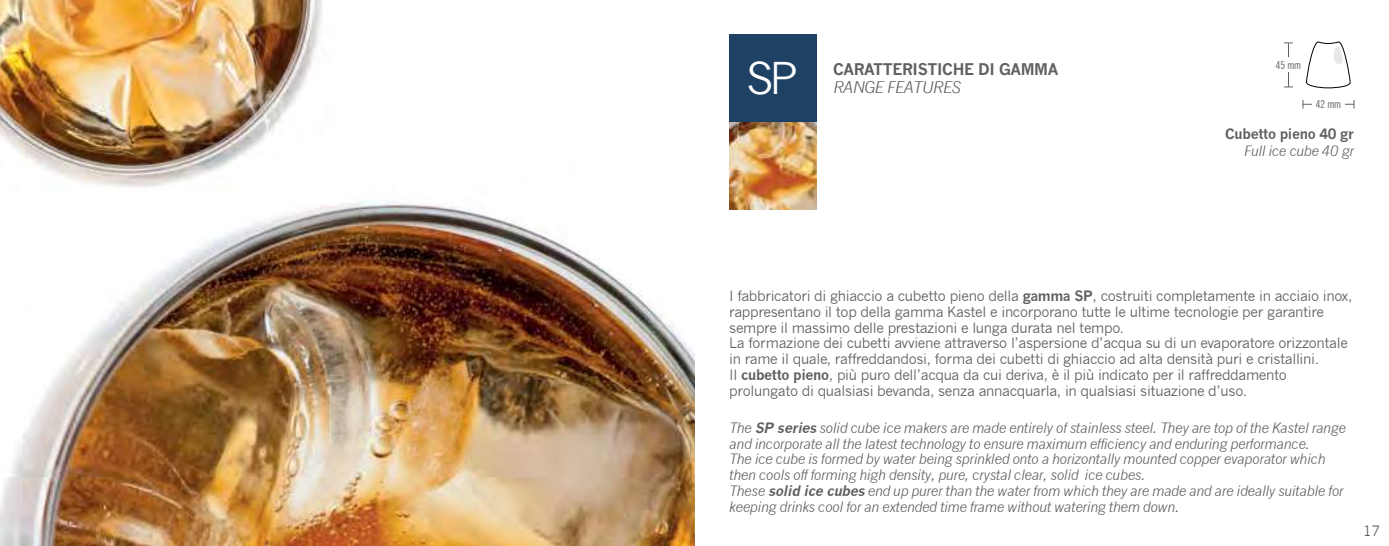
<style>
.page{position:relative;width:1389px;height:546px;background:#fff}
.page>*{position:absolute;margin:0;border:0;box-sizing:border-box;transform-origin:0 0}
.t1{font:42.88px "News Gothic";color:#fff}
.t2{font:700 15.75px "News Gothic";letter-spacing:-.025em;color:#5f6062}
.t3{font:italic 15.75px "News Gothic";letter-spacing:-.025em;color:#5f6062}
.t4{font:14px/15.8px "News Gothic";letter-spacing:-.025em;color:#5f6062}
.t5{font:italic 14px/15.8px "News Gothic";letter-spacing:-.025em;color:#5f6062}
.t6{font:700 14px "News Gothic";letter-spacing:-.025em;color:#5f6062}
.t7{font:condensed 10.85px "News Gothic BT";color:#5f6062}
.s1{font-weight:700}
</style>
<div class="page">
<div style="left:729px;top:35px;width:88px;height:87px;background:#1e4164"></div>
<hr style="left:1303px;top:104px;width:51px;height:1px;background:#5f6062">
<div style="left:1312px;top:98px;width:33px;height:11px;background:#fff"></div>
<hr style="left:1288px;top:43px;width:1px;height:44px;background:#5f6062">
<div style="left:1277px;top:57px;width:23px;height:15px;background:#fff"></div>
<svg style="left:1306px;top:41px;width:44px;height:48px"></svg>
<img style="left:729px;top:122px;width:88px;height:87px">
<img style="left:0;top:201px;width:694px;height:345px">
<img style="left:0;top:0;width:322px;height:187px">
<h1 class="t1" style="left:746px;top:54px;width:54px">SP</h1>
<p class="t2" style="left:833px;top:59px;width:227px">CARATTERISTICHE DI GAMMA</p>
<p class="t3" style="left:833px;top:78px;width:129px">RANGE FEATURES</p>
<p class="t7" style="left:1276px;top:58px;width:27px">45 mm</p>
<p class="t7" style="left:1316px;top:98px;width:27px">42 mm</p>
<p class="t6" style="left:1225px;top:125px;width:130px">Cubetto pieno 40 gr</p>
<p class="t5" style="left:1244px;top:143px;width:112px">Full ice cube 40 gr</p>
<p class="t4" style="left:729px;top:288px;width:625px">I fabbricatori di ghiaccio a cubetto pieno della <span class="s1">gamma SP</span>, costruiti completamente in acciaio inox, rappresentano il top della gamma Kastel e incorporano tutte le ultime tecnologie per garantire sempre il massimo delle prestazioni e lunga durata nel tempo.<br>La formazione dei cubetti avviene attraverso l’aspersione d’acqua su di un evaporatore orizzontale in rame il quale, raffreddandosi, forma dei cubetti di ghiaccio ad alta densità puri e cristallini.<br>Il <span class="s1">cubetto pieno</span>, più puro dell’acqua da cui deriva, è il più indicato per il raffreddamento prolungato di qualsiasi bevanda, senza annacquarla, in qualsiasi situazione d’uso.</p>
<p class="t5" style="left:729px;top:420px;width:618px">The <span class="s1">SP series</span> solid cube ice makers are made entirely of stainless steel. They are top of the Kastel range and incorporate all the latest technology to ensure maximum efficiency and enduring performance.<br>The ice cube is formed by water being sprinkled onto a horizontally mounted copper evaporator which then cools off forming high density, pure, crystal clear, solid ice cubes.<br>These <span class="s1">solid ice cubes</span> end up purer than the water from which they are made and are ideally suitable for keeping drinks cool for an extended time frame without watering them down.</p>
<p class="t4" style="left:1363px;top:523px;width:19px">17</p>
</div>
